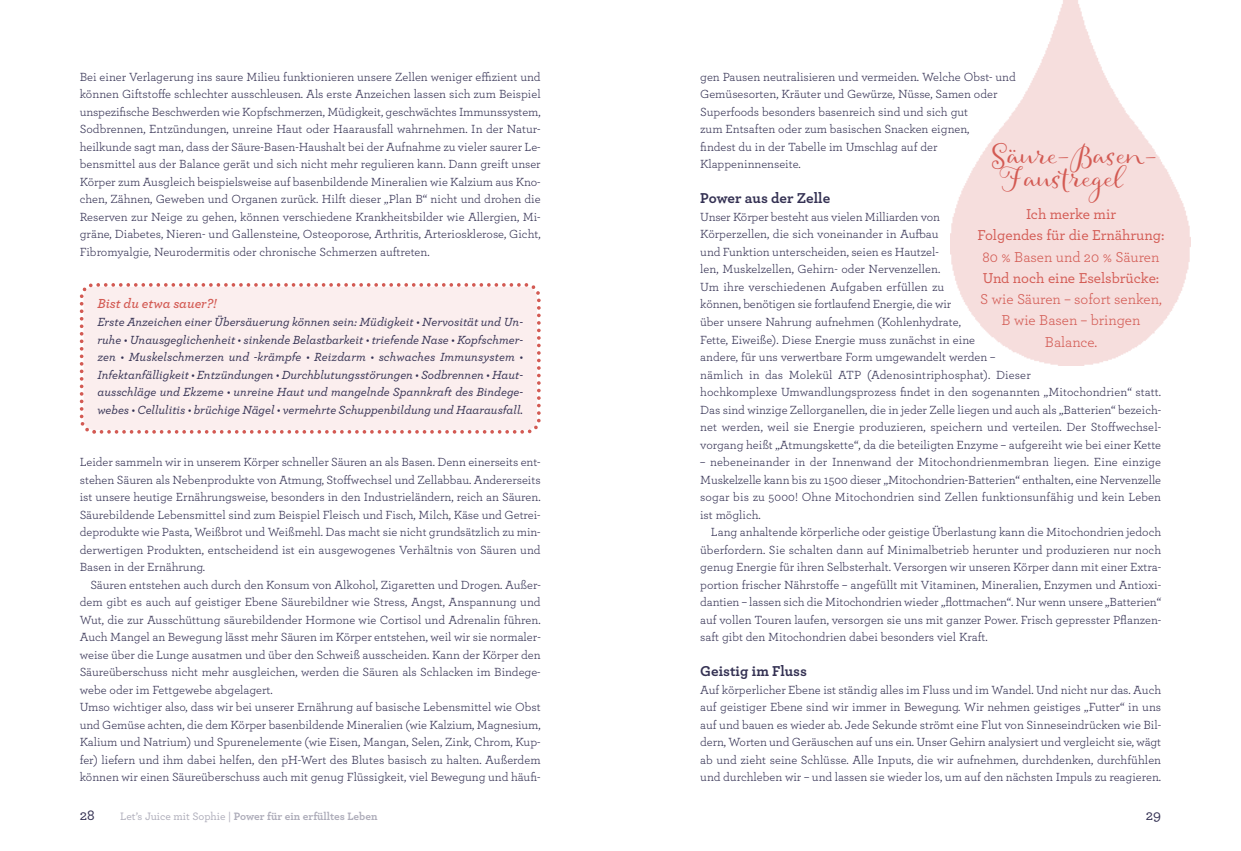
<style>
.page{position:relative;width:1241px;height:851px;background:#fff}
.page>*{position:absolute;margin:0;border:0;box-sizing:border-box;transform-origin:0 0}
.t1{font:25px/23.8px "Allegretto Script";color:#d35a53}
.t2{font:15px/21.2px "Archer";color:#d35a53;text-align:center}
.t3{font:500 15px/21.2px "Archer";color:#d35a53;text-align:center}
.t4{font:700 15px "Archer";color:#343153}
.t5{font:500 15px "Archer";color:#343153}
.t6{font:italic 600 13.75px "Archer";color:#d35a53}
.t7{font:12.38px/17.5px "Archer";color:#343153;text-align:justify}
.t8{font:italic 500 12.38px/17.5px "Archer";color:#343153;text-align:justify}
.t9{font:700 11.25px "Archer";color:#aeadba}
.s1{font-weight:500}
</style>
<div class="page">
<div style="left:79px;top:283px;width:462px;height:151px;background:#fbeeee"></div>
<svg style="left:92px;top:430px;width:4px;height:3px"></svg>
<img style="left:950px;top:0;width:240px;height:365px">
<p class="t7" style="left:80px;top:69px;width:462px">Bei einer Verlagerung ins saure Milieu funktionieren unsere Zellen weniger effizient und können Giftstoffe schlechter ausschleusen. Als erste Anzeichen lassen sich zum Beispiel unspezifische Beschwerden wie Kopfschmerzen, Müdigkeit, geschwächtes Immunssystem, Sodbrennen, Entzündungen, unreine Haut oder Haarausfall wahrnehmen. In der Natur&shy;heilkunde sagt man, dass der Säure-Basen-Haushalt bei der Aufnahme zu vieler saurer Le&shy;bensmittel aus der Balance gerät und sich nicht mehr regulieren kann. Dann greift unser Körper zum Ausgleich beispielsweise auf basenbildende Mineralien wie Kalzium aus Kno&shy;chen, Zähnen, Geweben und Organen zurück. Hilft dieser „Plan B“ nicht und drohen die Reserven zur Neige zu gehen, können verschiedene Krankheitsbilder wie Allergien, Mi&shy;gräne, Diabetes, Nieren- und Gallensteine, Osteoporose, Arthritis, Arteriosklerose, Gicht, Fibromyalgie, Neurodermitis oder chronische Schmerzen auftreten.</p>
<p class="t6" style="left:97px;top:299px;width:120px">Bist du etwa sauer?!</p>
<p class="t8" style="left:97px;top:314px;width:427px">Erste Anzeichen einer Übersäuerung können sein: Müdigkeit • Nervosität und Un&shy;ruhe • Unausgeglichenheit • sinkende Belastbarkeit • triefende Nase • Kopfschmer&shy;zen • Muskelschmerzen und -krämpfe • Reizdarm • schwaches Immunsystem • Infektanfälligkeit • Entzündungen • Durchblutungsstörungen • Sodbrennen • Haut&shy;ausschläge und Ekzeme • unreine Haut und mangelnde Spannkraft des Bindege&shy;webes • Cellulitis • brüchige Nägel • vermehrte Schuppenbildung und Haarausfall.</p>
<p class="t7" style="left:80px;top:454px;width:462px">Leider sammeln wir in unserem Körper schneller Säuren an als Basen. Denn einerseits ent&shy;stehen Säuren als Nebenprodukte von Atmung, Stoffwechsel und Zellabbau. Andererseits ist unsere heutige Ernährungsweise, besonders in den Industrieländern, reich an Säuren.<br>Säurebildende Lebensmittel sind zum Beispiel Fleisch und Fisch, Milch, Käse und Getrei&shy;deprodukte wie Pasta, Weißbrot und Weißmehl. Das macht sie nicht grundsätzlich zu min&shy;derwertigen Produkten, entscheidend ist ein ausgewogenes Verhältnis von Säuren und Basen in der Ernährung.</p>
<p class="t7" style="left:80px;top:577px;width:462px;text-align:left;text-indent:11px">Säuren entstehen auch durch den Konsum von Alkohol, Zigaretten und Drogen. Außer&shy;dem gibt es auch auf geistiger Ebene Säurebildner wie Stress, Angst, Anspannung und Wut, die zur Ausschüttung säurebildender Hormone wie Cortisol und Adrenalin führen.<br>Auch Mangel an Bewegung lässt mehr Säuren im Körper entstehen, weil wir sie normaler&shy;weise über die Lunge ausatmen und über den Schweiß ausscheiden. Kann der Körper den Säureüberschuss nicht mehr ausgleichen, werden die Säuren als Schlacken im Bindege&shy;webe oder im Fettgewebe abgelagert.<br>Umso wichtiger also, dass wir bei unserer Ernährung auf basische Lebensmittel wie Obst und Gemüse achten, die dem Körper basenbildende Mineralien (wie Kalzium, Magnesium, Kalium und Natrium) und Spurenelemente (wie Eisen, Mangan, Selen, Zink, Chrom, Kup&shy;fer) liefern und ihm dabei helfen, den pH-Wert des Blutes basisch zu halten. Außerdem können wir einen Säureüberschuss auch mit genug Flüssigkeit, viel Bewegung und häufi-</p>
<p class="t5" style="left:80px;top:810px;width:16px">28</p>
<p class="t9" style="left:120px;top:812px;width:258px"><span class="s1">Let’s Juice mit Sophie |</span> Power für ein erfülltes Leben</p>
<p class="t7" style="left:700px;top:69px;width:317px;text-align:left">gen Pausen neutralisieren und vermeiden. Welche Obst- und Gemüsesorten, Kräuter und Gewürze, Nüsse, Samen oder Superfoods besonders basenreich sind und sich gut<br>zum Entsaften oder zum basischen Snacken eignen,<br>findest du in der Tabelle im Umschlag auf der Klappeninnenseite.</p>
<p class="t4" style="left:700px;top:193px;width:131px">Power aus der Zelle</p>
<p class="t7" style="left:700px;top:209px;width:462px;text-align:left">Unser Körper besteht aus vielen Milliarden von<br>Körperzellen, die sich voneinander in Aufbau<br>und Funktion unterscheiden, seien es Hautzel-<br>len, Muskelzellen, Gehirn- oder Nervenzellen.<br>Um ihre verschiedenen Aufgaben erfüllen zu<br>können, benötigen sie fortlaufend Energie, die wir<br>über unsere Nahrung aufnehmen (Kohlenhydrate,<br>Fette, Eiweiße). Diese Energie muss zunächst in eine<br>andere, für uns verwertbare Form umgewandelt werden –<br>nämlich in das Molekül ATP (Adenosintriphosphat). Dieser<br>hochkomplexe Umwandlungsprozess findet in den sogenannten „Mitochondrien“ statt.<br>Das sind winzige Zellorganellen, die in jeder Zelle liegen und auch als „Batterien“ bezeich&shy;net werden, weil sie Energie produzieren, speichern und verteilen. Der Stoffwechsel&shy;vorgang heißt „Atmungskette“, da die beteiligten Enzyme – aufgereiht wie bei einer Kette</p>
<p class="t7" style="left:700px;top:454px;width:462px">– nebeneinander in der Innenwand der Mitochondrienmembran liegen. Eine einzige Muskelzelle kann bis zu 1500 dieser „Mitochondrien-Batterien“ enthalten, eine Nervenzelle sogar bis zu 5000! Ohne Mitochondrien sind Zellen funktionsunfähig und kein Leben ist möglich.</p>
<p class="t7" style="left:700px;top:524px;width:462px;text-indent:11px">Lang anhaltende körperliche oder geistige Überlastung kann die Mitochondrien jedoch überfordern. Sie schalten dann auf Minimalbetrieb herunter und produzieren nur noch genug Energie für ihren Selbsterhalt. Versorgen wir unseren Körper dann mit einer Extra&shy;portion frischer Nährstoffe – angefüllt mit Vitaminen, Mineralien, Enzymen und Antioxi&shy;dantien – lassen sich die Mitochondrien wieder „flottmachen“. Nur wenn unsere „Batterien“ auf vollen Touren laufen, versorgen sie uns mit ganzer Power. Frisch gepresster Pflanzen&shy;saft gibt den Mitochondrien dabei besonders viel Kraft.</p>
<p class="t4" style="left:700px;top:666px;width:108px">Geistig im Fluss</p>
<p class="t7" style="left:700px;top:682px;width:462px">Auf körperlicher Ebene ist ständig alles im Fluss und im Wandel. Und nicht nur das. Auch auf geistiger Ebene sind wir immer in Bewegung. Wir nehmen geistiges „Futter“ in uns auf und bauen es wieder ab. Jede Sekunde strömt eine Flut von Sinneseindrücken wie Bil&shy;dern, Worten und Geräuschen auf uns ein. Unser Gehirn analysiert und vergleicht sie, wägt ab und zieht seine Schlüsse. Alle Inputs, die wir aufnehmen, durchdenken, durchfühlen und durchleben wir – und lassen sie wieder los, um auf den nächsten Impuls zu reagieren.</p>
<h1 class="t1" style="left:991px;top:142px;width:167px">Säure-Basen-<br>Faustregel</h1>
<p class="t3" style="left:977px;top:205px;width:188px">Ich merke mir<br>Folgendes für die Ernährung:</p>
<p class="t2" style="left:982px;top:247px;width:178px">80 % Basen und 20 % Säuren</p>
<p class="t3" style="left:982px;top:268px;width:178px">Und noch eine Eselsbrücke:</p>
<p class="t2" style="left:980px;top:290px;width:183px">S wie Säuren – sofort senken,<br>B wie Basen – bringen<br>Balance.</p>
<p class="t5" style="left:1145px;top:810px;width:17px">29</p>
</div>
